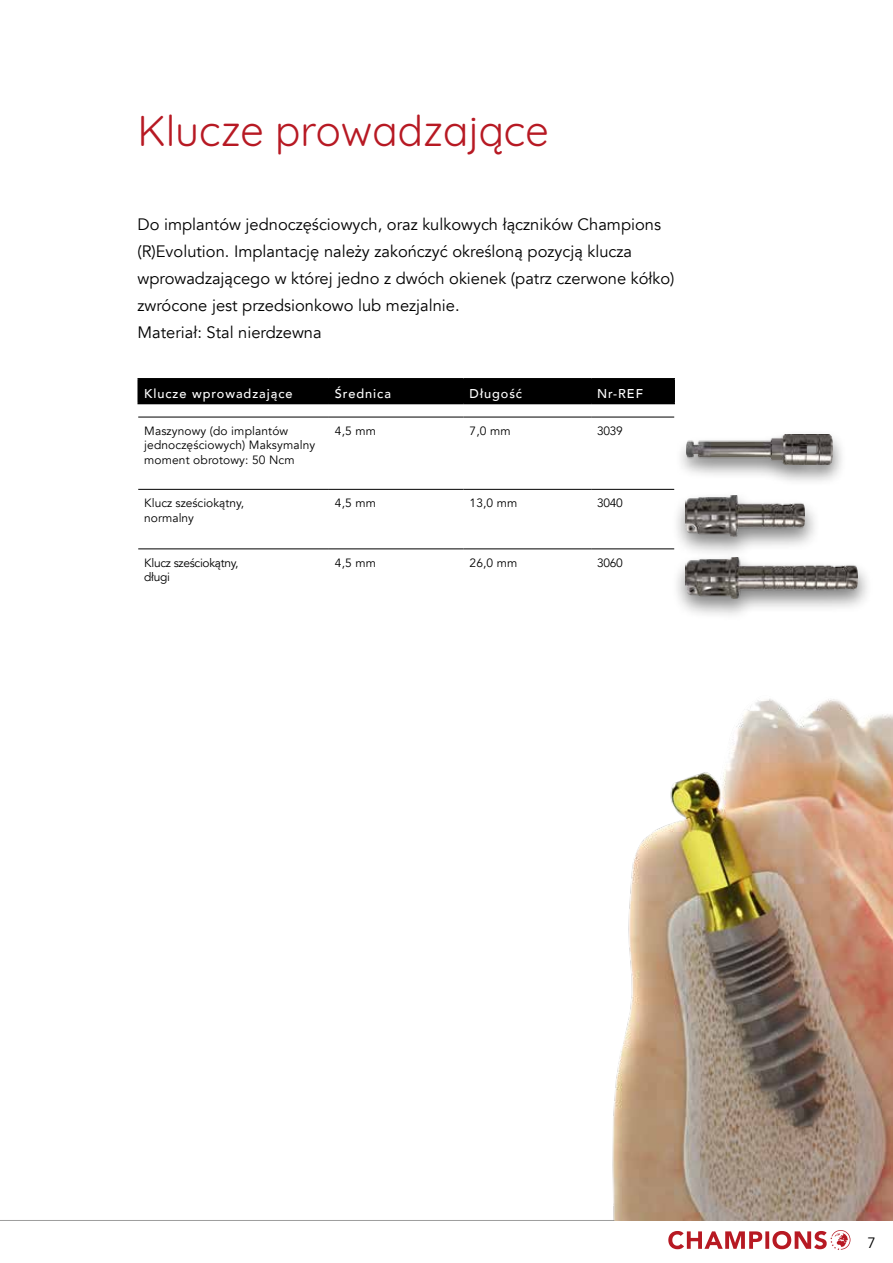
<style>
.page{position:relative;width:893px;height:1263px;background:#fff}
.page>*{position:absolute;margin:0;border:0;box-sizing:border-box;transform-origin:0 0}
.t1{font:42px "Quicksand";color:#b71923}
.t2{font:16.5px/27px "Avenir";color:#000}
.t3{font:15px "Avenir";color:#000}
.t4{font:500 12.75px "Avenir";letter-spacing:.075em;color:#fff}
.t5{font:12px/14.4px "Avenir";letter-spacing:.01em;color:#000}
.t6{font:12px/14.4px "Avenir";letter-spacing:-.025em;color:#000}
</style>
<div class="page">
<svg style="left:668px;top:1230px;width:182px;height:20px"></svg>
<hr style="left:0;top:1220px;width:893px;height:1px;background:#9d9d9c">
<img style="left:612px;top:699px;width:281px;height:521px">
<hr style="left:137px;top:378px;width:192px;height:2px;background:#000">
<hr style="left:137px;top:380px;width:2px;height:23px;background:#000">
<hr style="left:329px;top:378px;width:135px;height:2px;background:#000">
<hr style="left:464px;top:378px;width:127px;height:2px;background:#000">
<div style="left:138px;top:379px;width:535px;height:24px;background:#000"></div>
<hr style="left:591px;top:378px;width:84px;height:2px;background:#000">
<hr style="left:590px;top:380px;width:2px;height:23px;background:#000">
<hr style="left:673px;top:380px;width:2px;height:23px;background:#000">
<hr style="left:137px;top:403px;width:192px;height:1px;background:#000">
<hr style="left:329px;top:403px;width:135px;height:1px;background:#000">
<hr style="left:464px;top:403px;width:127px;height:1px;background:#000">
<hr style="left:591px;top:403px;width:84px;height:1px;background:#000">
<hr style="left:138px;top:489px;width:191px;height:1px;background:#000">
<hr style="left:329px;top:489px;width:135px;height:1px;background:#000">
<hr style="left:464px;top:489px;width:127px;height:1px;background:#000">
<hr style="left:591px;top:489px;width:83px;height:1px;background:#000">
<hr style="left:138px;top:548px;width:191px;height:1px;background:#000">
<hr style="left:329px;top:548px;width:135px;height:1px;background:#000">
<hr style="left:464px;top:548px;width:127px;height:1px;background:#000">
<hr style="left:591px;top:548px;width:83px;height:1px;background:#000">
<hr style="left:138px;top:417px;width:191px;height:1px;background:#000">
<hr style="left:329px;top:417px;width:135px;height:1px;background:#000">
<hr style="left:464px;top:417px;width:127px;height:1px;background:#000">
<hr style="left:591px;top:417px;width:83px;height:1px;background:#000">
<div style="left:675px;top:429px;width:173px;height:58px;background:#000;opacity:.5"></div>
<img style="left:687px;top:435px;width:145px;height:29px">
<div style="left:672px;top:490px;width:149px;height:69px;background:#000;opacity:.5"></div>
<img style="left:685px;top:495px;width:119px;height:41px">
<div style="left:672px;top:552px;width:201px;height:69px;background:#000;opacity:.5"></div>
<img style="left:685px;top:557px;width:172px;height:41px">
<h1 class="t1" style="left:137px;top:99px;width:413px">Klucze prowadzające</h1>
<p class="t2" style="left:137px;top:211px;width:538px">Do implantów jednoczęściowych, oraz kulkowych łączników Champions (R)Evolution. Implantację należy zakończyć określoną pozycją klucza wprowadzającego w której jedno z dwóch okienek (patrz czerwone kółko) zwrócone jest przedsionkowo lub mezjalnie.<br>Materiał: Stal nierdzewna</p>
<p class="t4" style="left:144px;top:382px;width:150px">Klucze wprowadzające</p>
<p class="t4" style="left:335px;top:382px;width:58px">Średnica</p>
<p class="t4" style="left:470px;top:382px;width:54px">Długość</p>
<p class="t4" style="left:597px;top:382px;width:47px">Nr-REF</p>
<p class="t5" style="left:144px;top:424px;width:173px">Maszynowy (do implantów jednoczęściowych) Maksymalny moment obrotowy: 50 Ncm</p>
<p class="t5" style="left:335px;top:424px;width:43px">4,5 mm</p>
<p class="t5" style="left:470px;top:424px;width:43px">7,0 mm</p>
<p class="t5" style="left:597px;top:424px;width:27px">3039</p>
<p class="t5" style="left:144px;top:496px;width:101px">Klucz sześciokątny, normalny</p>
<p class="t5" style="left:335px;top:496px;width:43px">4,5 mm</p>
<p class="t5" style="left:470px;top:496px;width:49px">13,0 mm</p>
<p class="t5" style="left:597px;top:496px;width:27px">3040</p>
<p class="t6" style="left:144px;top:556px;width:96px">Klucz sześciokątny, długi</p>
<p class="t5" style="left:335px;top:556px;width:43px">4,5 mm</p>
<p class="t5" style="left:470px;top:556px;width:49px">26,0 mm</p>
<p class="t5" style="left:597px;top:556px;width:27px">3060</p>
<p class="t3" style="left:867px;top:1234px;width:10px">7</p>
</div>
